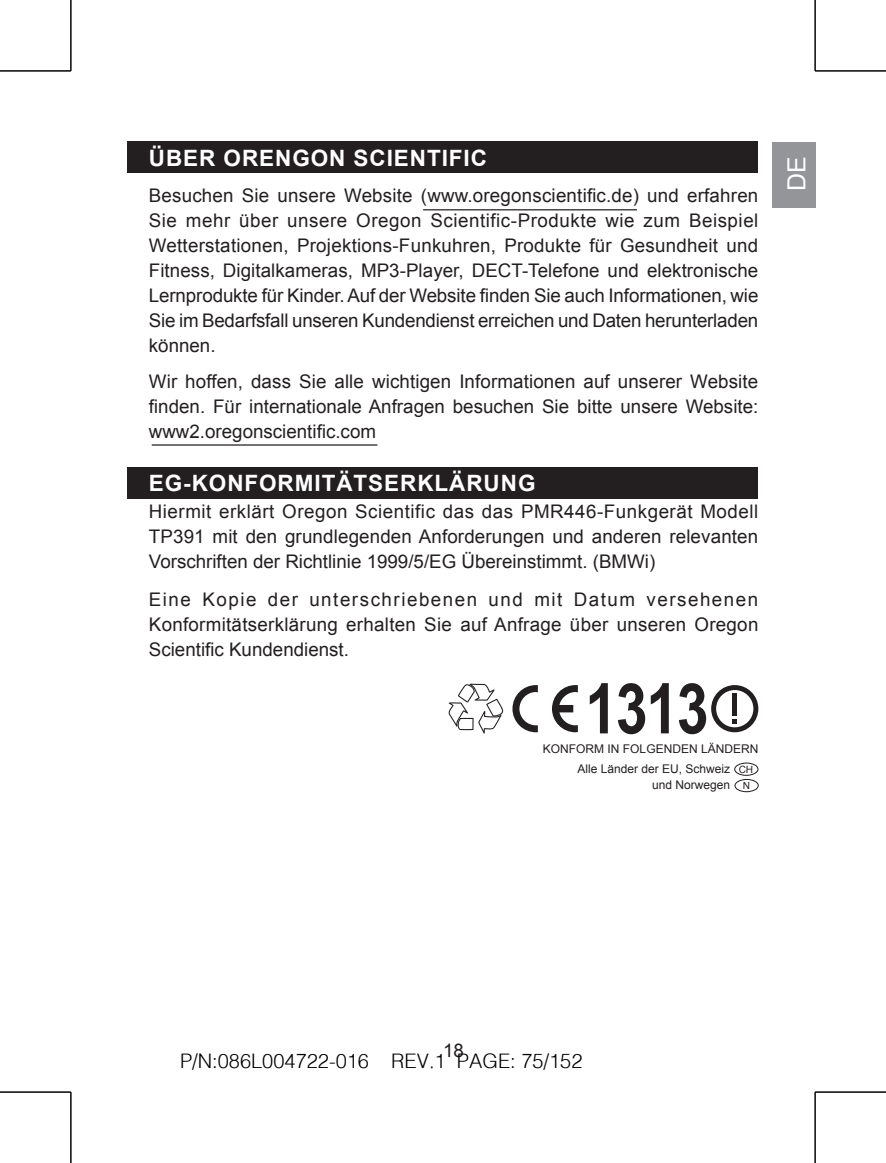
<style>
.page{position:relative;width:886px;height:1163px;background:#fff}
.page>*{position:absolute;margin:0;border:0;box-sizing:border-box;transform-origin:0 0}
.t1{font:25px "Arial";color:#fff}
.t2{font:700 22.5px "Arial";letter-spacing:.04em;color:#fff}
.t3{font:20px "CT Xi Yuan SJ";color:#000}
.t4{font:18.75px/25px "Arial";color:#231f20;text-align:justify}
.t5{font:12px/20.2px "Arial";color:#231f20;text-align:center}
.t6{font:10px "Arial";color:#231f20}
.s1{font-size:10px}
</style>
<div class="page">
<div style="left:772px;top:142px;width:43px;height:66px;background:#939598"></div>
<div style="left:128px;top:467px;width:630px;height:31px;background:#231f20"></div>
<div style="left:128px;top:142px;width:630px;height:31px;background:#231f20"></div>
<hr style="left:423px;top:209px;width:214px;height:1px;background:#231f20">
<hr style="left:152px;top:444px;width:225px;height:1px;background:#231f20">
<div style="left:734px;top:779px;width:25px;height:13px;border:1px solid #231f20;border-radius:50%"></div>
<div style="left:734px;top:762px;width:24px;height:13px;border:1px solid #231f20;border-radius:50%"></div>
<svg style="left:552px;top:685px;width:26px;height:47px"></svg>
<svg style="left:512px;top:685px;width:26px;height:47px"></svg>
<svg style="left:449px;top:683px;width:54px;height:50px"></svg>
<svg style="left:590px;top:683px;width:18px;height:50px"></svg>
<svg style="left:618px;top:683px;width:27px;height:51px"></svg>
<svg style="left:651px;top:683px;width:18px;height:50px"></svg>
<svg style="left:679px;top:683px;width:79px;height:51px"></svg>
<svg style="left:0;top:71px;width:71px;height:1px"></svg>
<svg style="left:815px;top:71px;width:71px;height:1px"></svg>
<svg style="left:71px;top:0;width:1px;height:71px"></svg>
<svg style="left:69px;top:1092px;width:3px;height:70px"></svg>
<svg style="left:814px;top:0;width:1px;height:71px"></svg>
<svg style="left:814px;top:1092px;width:3px;height:70px"></svg>
<hr style="left:0;top:70px;width:71px;height:1px;background:#000">
<hr style="left:815px;top:70px;width:71px;height:1px;background:#000">
<hr style="left:0;top:1091px;width:71px;height:1px;background:#000">
<hr style="left:815px;top:1091px;width:71px;height:1px;background:#000">
<hr style="left:70px;top:0;width:1px;height:71px;background:#000">
<hr style="left:70px;top:1091px;width:1px;height:71px;background:#000">
<hr style="left:815px;top:0;width:1px;height:71px;background:#000">
<hr style="left:815px;top:1091px;width:1px;height:71px;background:#000">
<p class="t2" style="left:149px;top:144px;width:31px">ÜBER</p>
<p class="t2" style="left:224px;top:144px;width:35px">ORENGON</p>
<p class="t2" style="left:354px;top:144px;width:30px">SCIENTIFIC</p>
<p class="t4" style="left:149px;top:183px;width:611px">Besuchen Sie unsere Website (www.oregonscientific.de) und erfahren Sie mehr über unsere Oregon Scientific-Produkte wie zum Beispiel Wetterstationen, Projektions-Funkuhren, Produkte für Gesundheit und Fitness, Digitalkameras, MP3-Player, DECT-Telefone und elektronische Lernprodukte für Kinder. Auf der Website finden Sie auch Informationen, wie Sie im Bedarfsfall unseren Kundendienst erreichen und Daten herunterladen können.</p>
<p class="t4" style="left:149px;top:369px;width:611px">Wir hoffen, dass Sie alle wichtigen Informationen auf unserer Website finden. Für internationale Anfragen besuchen Sie bitte unsere Website: www2.oregonscientific.com</p>
<p class="t2" style="left:149px;top:468px;width:78px">EG-KONFORMITÄTSERKLÄRUNG</p>
<p class="t4" style="left:149px;top:499px;width:611px">Hiermit erklärt Oregon Scientific das das PMR446-Funkgerät Modell TP391 mit den grundlegenden Anforderungen und anderen relevanten Vorschriften der Richtlinie 1999/5/EG Übereinstimmt. (BMWi)</p>
<p class="t4" style="left:149px;top:586px;width:611px">Eine Kopie der unterschriebenen und mit Datum versehenen Konformitätserklärung erhalten Sie auf Anfrage über unseren Oregon Scientific Kundendienst.</p>
<h1 class="t1" style="left:780px;top:191px;width:36px;rotate:-90deg">DE</h1>
<p class="t5" style="left:543px;top:738px;width:217px">KONFORM IN FOLGENDEN LÄNDERN<br>Alle Länder der EU, Schweiz</p>
<p class="t5" style="left:652px;top:774px;width:100px">und Norwegen <span class="s1">N</span></p>
<p class="t6" style="left:739px;top:762px;width:16px">CH</p>
<p class="t4" style="left:443px;top:1037px;width:22px">18</p>
<p class="t3" style="left:180px;top:1051px;width:404px">P/N:086L004722-016 REV.1 PAGE: 75/152</p>
</div>
